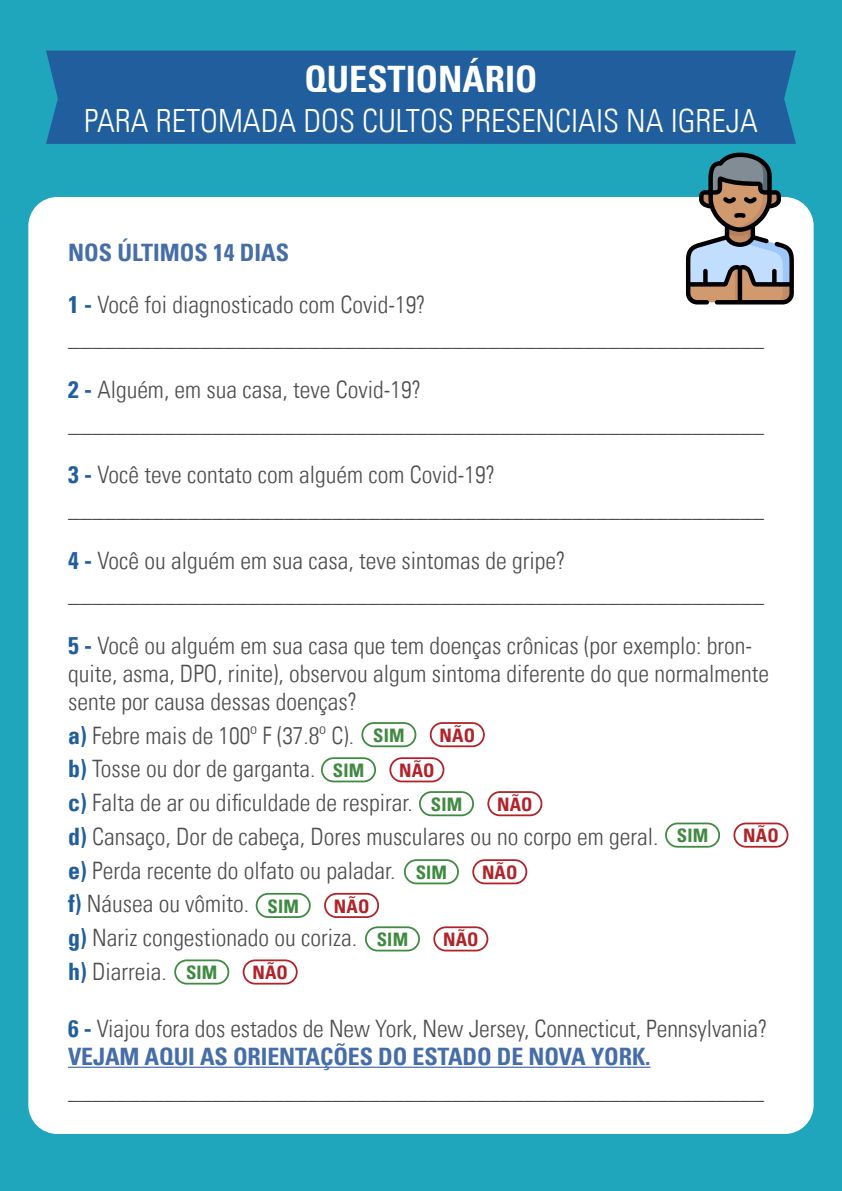
<style>
.page{position:relative;width:842px;height:1191px;background:#1fa6bd}
.page>*{position:absolute;margin:0;border:0;box-sizing:border-box;transform-origin:0 0}
.t1{font:700 condensed 36.4px "Univers LT";color:#fff}
.t2{font:300 condensed 32px "Univers LT";color:#fff}
.t3{font:300 condensed 24px/33.6px "Univers LT";color:#4d4d4f}
.t4{font:700 condensed 18.6px "Univers LT";letter-spacing:.01em;color:#3f8a41}
.t5{font:700 condensed 18.6px "Univers LT";letter-spacing:.01em;color:#b12229}
.s1{font-weight:700;color:#456da9}
.s2{font-weight:700;color:#215e9e}
</style>
<div class="page">
<div style="left:46px;top:51px;width:750px;height:93px;background:#215e9e"></div>
<div style="left:28px;top:197px;width:786px;height:937px;background:#fff;border-radius:29px"></div>
<hr style="left:68px;top:1066px;width:583px;height:1px;background:#456da9">
<svg style="left:686px;top:153px;width:108px;height:151px"></svg>
<div style="left:361px;top:722px;width:55px;height:25px;border:2px solid #3f8a41;border-radius:12px"></div>
<div style="left:430px;top:722px;width:55px;height:25px;border:2px solid #b12229;border-radius:12px"></div>
<div style="left:321px;top:757px;width:55px;height:25px;border:2px solid #3f8a41;border-radius:12px"></div>
<div style="left:389px;top:757px;width:55px;height:25px;border:2px solid #b12229;border-radius:12px"></div>
<div style="left:419px;top:791px;width:55px;height:25px;border:2px solid #3f8a41;border-radius:12px"></div>
<div style="left:487px;top:791px;width:55px;height:25px;border:2px solid #b12229;border-radius:12px"></div>
<div style="left:665px;top:822px;width:55px;height:25px;border:2px solid #3f8a41;border-radius:12px"></div>
<div style="left:733px;top:822px;width:55px;height:25px;border:2px solid #b12229;border-radius:12px"></div>
<div style="left:404px;top:859px;width:55px;height:25px;border:2px solid #3f8a41;border-radius:12px"></div>
<div style="left:472px;top:859px;width:55px;height:25px;border:2px solid #b12229;border-radius:12px"></div>
<div style="left:256px;top:893px;width:55px;height:25px;border:2px solid #3f8a41;border-radius:12px"></div>
<div style="left:324px;top:893px;width:55px;height:25px;border:2px solid #b12229;border-radius:12px"></div>
<div style="left:365px;top:926px;width:55px;height:25px;border:2px solid #3f8a41;border-radius:12px"></div>
<div style="left:433px;top:926px;width:55px;height:25px;border:2px solid #b12229;border-radius:12px"></div>
<div style="left:174px;top:959px;width:55px;height:25px;border:2px solid #3f8a41;border-radius:12px"></div>
<div style="left:243px;top:959px;width:55px;height:25px;border:2px solid #b12229;border-radius:12px"></div>
<h1 class="t1" style="left:305px;top:57px;width:234px">QUESTIONÁRIO</h1>
<h2 class="t2" style="left:84px;top:101px;width:675px">PARA RETOMADA DOS CULTOS PRESENCIAIS NA IGREJA</h2>
<p class="t3" style="left:68px;top:227px;width:359px;line-height:51.4px"><span class="s1">NOS ÚLTIMOS 14 DIAS<br></span><span class="s2">1 -</span> Você foi diagnosticado com Covid-19?</p>
<p class="t3" style="left:68px;top:312px;width:697px;line-height:51.6px">__________________________________________________________<br><span class="s2">2 -</span> Alguém, em sua casa, teve Covid-19?</p>
<p class="t3" style="left:68px;top:397px;width:697px;line-height:51.6px">__________________________________________________________<br><span class="s2">3 -</span> Você teve contato com alguém com Covid-19?</p>
<p class="t3" style="left:68px;top:483px;width:697px;line-height:51.6px">__________________________________________________________<br><span class="s2">4 -</span> Você ou alguém em sua casa, teve sintomas de gripe?</p>
<p class="t3" style="left:68px;top:568px;width:697px;line-height:51.6px">__________________________________________________________<br><span class="s2">5 -</span> Você ou alguém em sua casa que tem doenças crônicas (por exemplo: bron-</p>
<p class="t3" style="left:68px;top:659px;width:702px;line-height:28px">quite, asma, DPO, rinite), observou algum sintoma diferente do que normalmente sente por causa dessas doenças?</p>
<p class="t3" style="left:68px;top:718px;width:592px"><span class="s2">a)</span> Febre mais de 100º F (37.8º C).<br><span class="s2">b)</span> Tosse ou dor de garganta.<br><span class="s2">c)</span> Falta de ar ou dificuldade de respirar.<br><span class="s2">d)</span> Cansaço, Dor de cabeça, Dores musculares ou no corpo em geral. <span class="s2">e)</span> Perda recente do olfato ou paladar.<br><span class="s2">f)</span> Náusea ou vômito.<br><span class="s2">g)</span> Nariz congestionado ou coriza.<br><span class="s2">h)</span> Diarreia.</p>
<p class="t3" style="left:68px;top:1014px;width:701px;line-height:28px"><span class="s2">6 -</span> Viajou fora dos estados de New York, New Jersey, Connecticut, Pennsylvania?<br><span class="s1">VEJAM AQUI AS ORIENTAÇÕES DO ESTADO DE NOVA YORK.</span></p>
<p class="t3" style="left:68px;top:1073px;width:697px">__________________________________________________________</p>
<p class="t4" style="left:373px;top:723px;width:33px">SIM</p>
<p class="t5" style="left:439px;top:723px;width:37px">NÃO</p>
<p class="t4" style="left:333px;top:759px;width:33px">SIM</p>
<p class="t5" style="left:399px;top:759px;width:37px">NÃO</p>
<p class="t4" style="left:431px;top:792px;width:33px">SIM</p>
<p class="t5" style="left:497px;top:792px;width:37px">NÃO</p>
<p class="t4" style="left:677px;top:824px;width:33px">SIM</p>
<p class="t5" style="left:743px;top:824px;width:37px">NÃO</p>
<p class="t4" style="left:416px;top:861px;width:33px">SIM</p>
<p class="t5" style="left:482px;top:861px;width:37px">NÃO</p>
<p class="t4" style="left:267px;top:894px;width:33px">SIM</p>
<p class="t5" style="left:334px;top:894px;width:37px">NÃO</p>
<p class="t4" style="left:377px;top:928px;width:33px">SIM</p>
<p class="t5" style="left:443px;top:928px;width:37px">NÃO</p>
<p class="t4" style="left:186px;top:961px;width:33px">SIM</p>
<p class="t5" style="left:252px;top:961px;width:37px">NÃO</p>
</div>
